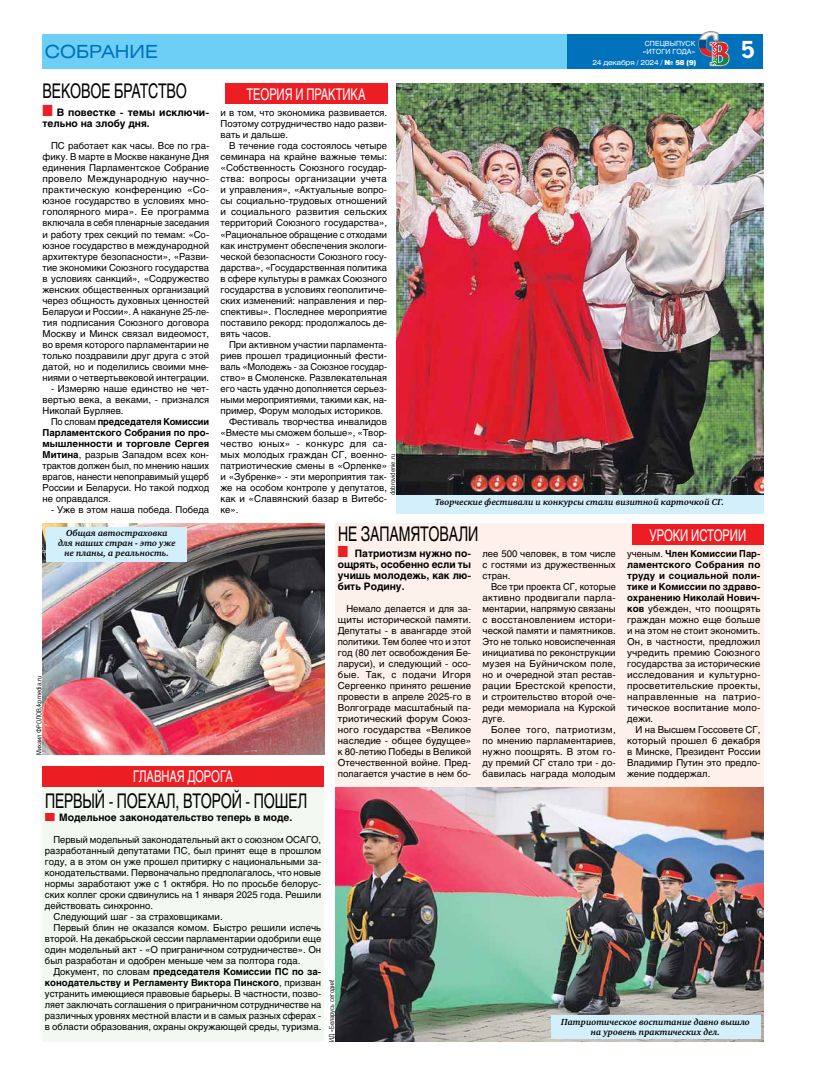
<style>
.page{position:relative;width:820px;height:1078px;background:#fff}
.page>*{position:absolute;margin:0;border:0;box-sizing:border-box;transform-origin:0 0}
.t1{font:700 24px "Paper Gothic";color:#fff}
.t2{font:20px "Helios";letter-spacing:-.01em;color:#000;scale:.7 1}
.t3{font:18px "Helios Ext";color:#0072bc}
.t4{font:16px "Helios";letter-spacing:-.01em;color:#fff;scale:.7 1}
.t5{font:700 10.2px/11px "Helios";color:#000}
.t6{font:9.5px/11px "Helios";color:#000;text-align:justify}
.t7{font:700 9.5px "Helios";color:#000}
.t8{font:9.5px "Helios";letter-spacing:.025em;color:#000}
.t9{font:italic 700 9px/10px "Charter ITC";color:#000;text-align:center}
.t10{font:7px "Paper Gothic";color:#000}
.t11{font:7px/8px "Helios";letter-spacing:.01em;color:#fff;text-align:center}
.t12{font:7px "Helios Ext";letter-spacing:-.03em;color:#fff}
.s1{font-family:"Helios";font-weight:900}
.s2{color:#ed1d24}
.s3{font-weight:700}
.s4{font-weight:400}
</style>
<div class="page">
<div style="left:42px;top:34px;width:720px;height:35px;background:#6dcff6"></div>
<div style="left:567px;top:34px;width:196px;height:35px;background:#0072bc"></div>
<svg style="left:698px;top:31px;width:32px;height:36px"></svg>
<div style="left:335px;top:523px;width:428px;height:517px;background:#fef1eb"></div>
<div style="left:42px;top:765px;width:282px;height:275px;background:#f3f9f1"></div>
<div style="left:42px;top:765px;width:282px;height:21px;background:#ed1d24"></div>
<div style="left:632px;top:524px;width:131px;height:21px;background:#ed1d24"></div>
<img style="left:43px;top:523px;width:281px;height:231px">
<img style="left:396px;top:83px;width:367px;height:412px">
<img style="left:335px;top:787px;width:428px;height:254px">
<div style="left:225px;top:83px;width:162px;height:21px;background:#ed1d24"></div>
<div style="left:550px;top:1014px;width:210px;height:24px;background:#d4effc"></div>
<div style="left:396px;top:495px;width:367px;height:18px;background:#d4effc"></div>
<div style="left:46px;top:526px;width:141px;height:35px;background:#d4effc"></div>
<p class="t11" style="left:642px;top:39px;width:55px">СПЕЦВЫПУСК «ИТОГИ ГОДА»</p>
<p class="t12" style="left:592px;top:58px;width:105px">24 декабря / 2024 / <span class="s1">№ 58 (9)</span></p>
<h3 class="t3" style="left:45px;top:41px;width:114px">СОБРАНИЕ</h3>
<h1 class="t1" style="left:741px;top:36px;width:15px">5</h1>
<h2 class="t2" style="left:43px;top:78px;width:116px">ВЕКОВОЕ братство</h2>
<h3 class="t4" style="left:246px;top:84px;width:172px">ТЕОРИЯ И ПРАКТИКА</h3>
<p class="t5" style="left:43px;top:107px;width:168px"><span class="s2">■</span> В повестке - темы исключи&shy;тельно на злобу дня.</p>
<p class="t6" style="left:43px;top:140px;width:168px;text-indent:9px">ПС работает как часы. Все по гра&shy;фику. В марте в Москве накануне Дня единения Парламентское Собрание провело Международную научно&shy;практическую конференцию «Со&shy;юзное государство в условиях мно&shy;гополярного мира». Ее программа включала в себя пленарные заседания и работу трех секций по темам: «Со&shy;юзное государство в международной архитектуре безопасности», «Разви&shy;тие экономики Союзного государства в условиях санкций», «Содружество женских общественных организаций через общность духовных ценностей Беларуси и России». А накануне 25-ле&shy;тия подписания Союзного договора Москву и Минск связал видеомост, во время которого парламентарии не только поздравили друг друга с этой датой, но и поделились своими мне&shy;ниями о четвертьвековой интеграции.</p>
<p class="t6" style="left:43px;top:382px;width:168px;text-indent:9px">- Измеряю наше единство не чет&shy;вертью века, а веками, - признался Николай Бурляев.</p>
<p class="t6" style="left:43px;top:415px;width:168px;text-indent:9px">По словам <span class="s3">председателя Комиссии Парламентского Собрания по про&shy;мышленности и торговле Сергея Митина</span>, разрыв Западом всех кон&shy;трактов должен был, по мнению наших врагов, нанести непоправимый ущерб России и Беларуси. Но такой подход не оправдался.</p>
<p class="t6" style="left:51px;top:503px;width:159px">- Уже в этом наша победа. Победа</p>
<p class="t6" style="left:220px;top:107px;width:168px">и в том, что экономика развивается.<br>Поэтому сотрудничество надо разви&shy;вать и дальше.</p>
<p class="t6" style="left:220px;top:140px;width:168px;text-indent:9px">В течение года состоялось четыре семинара на крайне важные темы: «Собственность Союзного государ&shy;ства: вопросы организации учета и управления», «Актуальные вопро&shy;сы социально-трудовых отношений и социального развития сельских территорий Союзного государства», «Рациональное обращение с отходами как инструмент обеспечения экологи&shy;ческой безопасности Союзного госу&shy;дарства», «Государственная политика в сфере культуры в рамках Союзного государства в условиях геополитиче&shy;ских изменений: направления и пер&shy;спективы». Последнее мероприятие поставило рекорд: продолжалось де&shy;вять часов.</p>
<p class="t6" style="left:229px;top:338px;width:159px">При активном участии парламента-</p>
<p class="t6" style="left:220px;top:349px;width:168px">риев прошел традиционный фести-</p>
<p class="t6" style="left:220px;top:360px;width:168px">валь «Молодежь - за Союзное государ-</p>
<p class="t6" style="left:220px;top:371px;width:168px">ство» в Смоленске. Развлекательная</p>
<p class="t6" style="left:220px;top:382px;width:168px">его часть удачно дополняется серьез-</p>
<p class="t6" style="left:220px;top:393px;width:168px">ными мероприятиями, такими как, на-</p>
<p class="t6" style="left:220px;top:404px;width:164px">пример, Форум молодых историков.</p>
<p class="t6" style="left:229px;top:415px;width:159px">Фестиваль творчества инвалидов</p>
<p class="t6" style="left:220px;top:426px;width:168px">«Вместе мы сможем больше», «Твор-</p>
<p class="t8" style="left:220px;top:437px;width:168px">чество юных» - конкурс для са-</p>
<p class="t6" style="left:220px;top:448px;width:168px">мых молодых граждан СГ, военно-</p>
<p class="t6" style="left:220px;top:459px;width:168px">патриотические смены в «Орленке»</p>
<p class="t6" style="left:220px;top:470px;width:168px">и «Зубренке» - эти мероприятия так-</p>
<p class="t6" style="left:220px;top:481px;width:168px">же на особом контроле у депутатов,</p>
<p class="t6" style="left:220px;top:492px;width:168px">как и «Славянский базар в Витебс-</p>
<p class="t6" style="left:220px;top:503px;width:19px">ке».</p>
<p class="t5" style="left:338px;top:547px;width:135px;text-align:justify"><span class="s2">■</span> Патриотизм нужно по&shy;ощрять, особенно если ты учишь молодежь, как лю&shy;бить Родину.</p>
<p class="t6" style="left:338px;top:602px;width:135px;text-indent:9px">Немало делается и для за&shy;щиты исторической памяти.<br>Депутаты - в авангарде этой политики. Тем более что и этот год (80 лет освобождения Бе&shy;ларуси), и следующий - осо&shy;бые. Так, с подачи Игоря Сергеенко принято решение провести в апреле 2025-го в Волгограде масштабный па&shy;триотический форум Союз&shy;ного государства «Великое наследие - общее будущее» к 80-летию Победы в Великой Отечественной войне. Пред&shy;полагается участие в нем бо-</p>
<p class="t10" style="left:388px;top:495px;width:43px;rotate:-90deg">dobrovidenie.ru</p>
<p class="t9" style="left:435px;top:496px;width:290px">Творческие фестивали и конкурсы стали визитной карточкой СГ.</p>
<h2 class="t2" style="left:338px;top:521px;width:202px">НЕ ЗАПАМЯТОВАЛИ</h2>
<h3 class="t4" style="left:649px;top:524px;width:140px">УРОКИ ИСТОРИИ</h3>
<p class="t9" style="left:58px;top:528px;width:119px">Общая автостраховка для наших стран - это уже не планы, а реальность.</p>
<p class="t6" style="left:627px;top:547px;width:135px">ученым. <span class="s3">Член Комиссии Пар&shy;ламентского Собрания по труду и социальной поли&shy;тике и Комиссии по здраво&shy;охранению Николай Нович&shy;ков</span> убежден, что поощрять граждан можно еще больше и на этом не стоит экономить.<br>Он, в частности, предложил учредить премию Союзного государства за исторические исследования и культурно&shy;просветительские проекты, направленные на патрио&shy;тическое воспитание моло&shy;дежи.</p>
<p class="t6" style="left:627px;top:723px;width:135px;text-indent:9px">И на Высшем Госсовете СГ, который прошел 6 декабря в Минске, Президент России Владимир Путин это предло&shy;жение поддержал.</p>
<p class="t6" style="left:482px;top:547px;width:135px">лее 500 человек, в том числе с гостями из дружественных стран.</p>
<p class="t6" style="left:482px;top:580px;width:135px;text-indent:9px">Все три проекта СГ, которые активно продвигали парла&shy;ментарии, напрямую связаны с восстановлением истори&shy;ческой памяти и памятников.<br>Это не только новоиспеченная инициатива по реконструкции музея на Буйничском поле, но и очередной этап рестав&shy;рации Брестской крепости, и строительство второй оче&shy;реди мемориала на Курской дуге.</p>
<p class="t6" style="left:482px;top:723px;width:135px;text-indent:9px">Более того, патриотизм, по мнению парламентариев, нужно поощрять. В этом го&shy;ду премий СГ стало три - до&shy;бавилась награда молодым</p>
<p class="t10" style="left:35px;top:754px;width:80px;rotate:-90deg">Михаил ФРОЛОВ/kpmedia.ru</p>
<h3 class="t4" style="left:133px;top:766px;width:31px">главна</h3>
<h3 class="t4" style="left:177px;top:766px;width:27px">я дорога</h3>
<h2 class="t2" style="left:45px;top:788px;width:374px">ПЕРВЫЙ - ПОЕХАЛ, ВТОРОЙ - ПОШЕЛ</h2>
<p class="t5" style="left:45px;top:811px;width:249px"><span class="s2">■</span> Модельное законодательство теперь в моде.</p>
<p class="t6" style="left:53px;top:833px;width:269px">Первый модельный законодательный акт о союзном ОСАГО,</p>
<p class="t6" style="left:45px;top:844px;width:278px">разработанный депутатами ПС, был принят еще в прошлом</p>
<p class="t6" style="left:45px;top:855px;width:278px">году, а в этом он уже прошел притирку с национальными за-</p>
<p class="t6" style="left:45px;top:866px;width:277px">конодательствами. Первоначально предполагалось, что новые</p>
<p class="t6" style="left:45px;top:877px;width:278px">нормы заработают уже с 1 октября. Но по просьбе белорус-</p>
<p class="t6" style="left:45px;top:888px;width:278px">ских коллег сроки сдвинулись на 1 января 2025 года. Решили</p>
<p class="t6" style="left:45px;top:899px;width:109px">действовать синхронно.</p>
<p class="t6" style="left:53px;top:910px;width:171px">Следующий шаг - за страховщиками.</p>
<p class="t6" style="left:53px;top:921px;width:269px">Первый блин не оказался комом. Быстро решили испечь</p>
<p class="t6" style="left:45px;top:932px;width:278px">второй. На декабрьской сессии парламентарии одобрили еще</p>
<p class="t6" style="left:45px;top:943px;width:278px">один модельный акт - «О приграничном сотрудничестве». Он</p>
<p class="t6" style="left:45px;top:954px;width:257px">был разработан и одобрен меньше чем за полтора года.</p>
<p class="t7" style="left:53px;top:965px;width:269px"><span class="s4">Документ, по словам</span> председателя Комиссии ПС по за-</p>
<p class="t7" style="left:45px;top:976px;width:278px">конодательству и Регламенту Виктора Пинского<span class="s4">, призван</span></p>
<p class="t6" style="left:45px;top:987px;width:278px">устранить имеющиеся правовые барьеры. В частности, позво-</p>
<p class="t6" style="left:45px;top:998px;width:278px">ляет заключать соглашения о приграничном сотрудничестве на</p>
<p class="t6" style="left:45px;top:1009px;width:278px">различных уровнях местной власти и в самых разных сферах -</p>
<p class="t6" style="left:45px;top:1020px;width:278px">в области образования, охраны окружающей среды, туризма.</p>
<p class="t10" style="left:327px;top:1041px;width:64px;rotate:-90deg">ИД «Беларусь сегодня!</p>
<p class="t9" style="left:561px;top:1016px;width:190px">Патриотическое воспитание давно вышло на уровень практических дел.</p>
</div>
